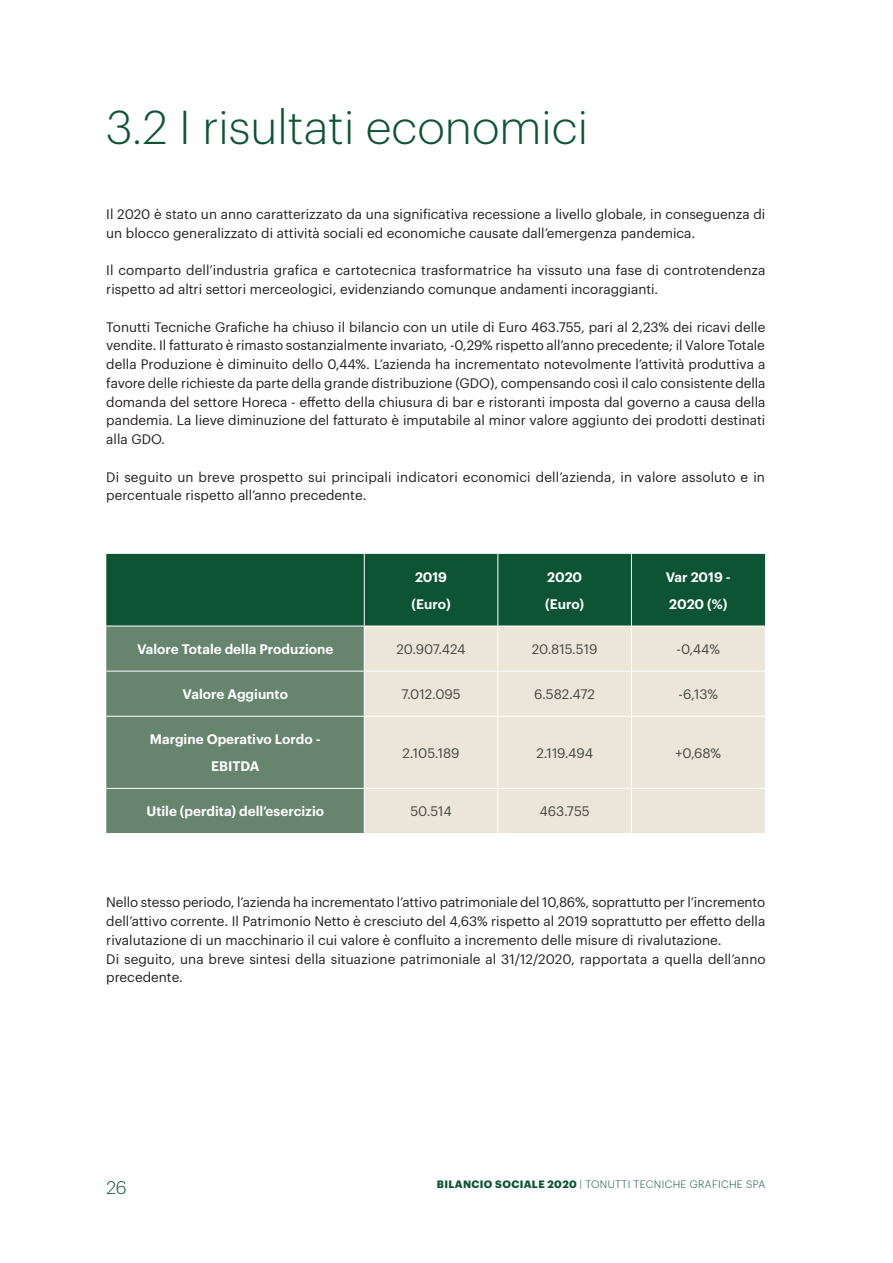
<style>
.page{position:relative;width:893px;height:1263px;background:#fff}
.page>*{position:absolute;margin:0;border:0;box-sizing:border-box;transform-origin:0 0}
.Titolo{font:300 46.5px "Graphik";color:#0d5435}
.t1{font:300 18px "Graphik";color:#0d5435}
.Paragrafo{font:13.5px/18.8px "Graphik";color:#231f20}
.Titolo_tabelle{font:600 13.5px "Graphik";color:#fff}
.Paragrafo-2{font:13.5px "Graphik";color:#464742}
.Titoletto{font:600 13.5px/27px "Graphik";letter-spacing:-.005em;color:#fff}
.t2{font:300 10.5px "Graphik";letter-spacing:.035em;color:#0d5435}
.s1{font-weight:700}
</style>
<div class="page">
<div style="left:106px;top:554px;width:659px;height:72px;background:#0d5435"></div>
<div style="left:106px;top:627px;width:258px;height:206px;background:#67846f"></div>
<div style="left:365px;top:627px;width:400px;height:206px;background:#ebe6d9"></div>
<hr style="left:364px;top:554px;width:1px;height:72px;background:#fff">
<hr style="left:497px;top:554px;width:1px;height:72px;background:#fff">
<hr style="left:631px;top:554px;width:1px;height:72px;background:#fff">
<hr style="left:497px;top:626px;width:1px;height:45px;background:#fff">
<hr style="left:631px;top:626px;width:1px;height:45px;background:#fff">
<hr style="left:106px;top:671px;width:258px;height:1px;background:#fff">
<hr style="left:364px;top:671px;width:134px;height:1px;background:#fff">
<hr style="left:498px;top:671px;width:133px;height:1px;background:#fff">
<hr style="left:497px;top:671px;width:1px;height:45px;background:#fff">
<hr style="left:631px;top:671px;width:134px;height:1px;background:#fff">
<hr style="left:631px;top:671px;width:1px;height:45px;background:#fff">
<hr style="left:106px;top:716px;width:258px;height:1px;background:#fff">
<hr style="left:364px;top:716px;width:134px;height:1px;background:#fff">
<hr style="left:498px;top:716px;width:133px;height:1px;background:#fff">
<hr style="left:497px;top:717px;width:1px;height:71px;background:#fff">
<hr style="left:631px;top:716px;width:134px;height:1px;background:#fff">
<hr style="left:631px;top:717px;width:1px;height:71px;background:#fff">
<hr style="left:106px;top:788px;width:258px;height:1px;background:#fff">
<hr style="left:364px;top:788px;width:134px;height:1px;background:#fff">
<hr style="left:498px;top:788px;width:133px;height:1px;background:#fff">
<hr style="left:497px;top:789px;width:1px;height:44px;background:#fff">
<hr style="left:631px;top:788px;width:134px;height:1px;background:#fff">
<hr style="left:631px;top:789px;width:1px;height:44px;background:#fff">
<p class="Titolo" style="left:106px;top:94px;width:483px">3.2 I risultati economici</p>
<p class="Paragrafo" style="left:106px;top:204px;width:661px">Il 2020 è stato un anno caratterizzato da una significativa recessione a livello globale, in conseguenza di un blocco generalizzato di attività sociali ed economiche causate dall’emergenza pandemica.</p>
<p class="Paragrafo" style="left:106px;top:260px;width:661px">Il comparto dell’industria grafica e cartotecnica trasformatrice ha vissuto una fase di controtendenza rispetto ad altri settori merceologici, evidenziando comunque andamenti incoraggianti.</p>
<p class="Paragrafo" style="left:106px;top:316px;width:661px;text-align:justify">Tonutti Tecniche Grafiche ha chiuso il bilancio con un utile di Euro 463.755, pari al 2,23% dei ricavi delle vendite. Il fatturato è rimasto sostanzialmente invariato, -0,29% rispetto all’anno precedente; il Valore Totale della Produzione è diminuito dello 0,44%. L’azienda ha incrementato notevolmente l’attività produttiva a favore delle richieste da parte della grande distribuzione (GDO), compensando così il calo consistente della domanda del settore Horeca - effetto della chiusura di bar e ristoranti imposta dal governo a causa della pandemia. La lieve diminuzione del fatturato è imputabile al minor valore aggiunto dei prodotti destinati alla GDO.</p>
<p class="Paragrafo" style="left:106px;top:466px;width:660px">Di seguito un breve prospetto sui principali indicatori economici dell’azienda, in valore assoluto e in percentuale rispetto all’anno precedente.</p>
<p class="Titoletto" style="left:415px;top:562px;width:34px">2019</p>
<p class="Titoletto" style="left:411px;top:589px;width:41px">(Euro)</p>
<p class="Titoletto" style="left:547px;top:562px;width:37px">2020</p>
<p class="Titoletto" style="left:545px;top:589px;width:41px">(Euro)</p>
<p class="Titoletto" style="left:666px;top:562px;width:66px">Var 2019 -<br>2020 (%)</p>
<p class="Titolo_tabelle" style="left:137px;top:639px;width:198px">Valore Totale della Produzione</p>
<p class="Paragrafo-2" style="left:397px;top:639px;width:71px">20.907.424</p>
<p class="Paragrafo-2" style="left:532px;top:639px;width:67px">20.815.519</p>
<p class="Paragrafo-2" style="left:677px;top:639px;width:45px">-0,44%</p>
<p class="Titolo_tabelle" style="left:183px;top:684px;width:107px">Valore Aggiunto</p>
<p class="Paragrafo-2" style="left:401px;top:684px;width:61px">7.012.095</p>
<p class="Paragrafo-2" style="left:534px;top:684px;width:62px">6.582.472</p>
<p class="Paragrafo-2" style="left:678px;top:684px;width:41px">-6,13%</p>
<p class="Titolo_tabelle" style="left:150px;top:729px;width:172px">Margine Operativo Lordo -</p>
<p class="Titolo_tabelle" style="left:211px;top:756px;width:50px">EBITDA</p>
<p class="Paragrafo-2" style="left:403px;top:743px;width:58px">2.105.189</p>
<p class="Paragrafo-2" style="left:536px;top:743px;width:58px">2.119.494</p>
<p class="Paragrafo-2" style="left:676px;top:743px;width:47px">+0,68%</p>
<p class="Titolo_tabelle" style="left:146px;top:801px;width:179px">Utile (perdita) dell’esercizio</p>
<p class="Paragrafo-2" style="left:410px;top:801px;width:43px">50.514</p>
<p class="Paragrafo-2" style="left:540px;top:801px;width:52px">463.755</p>
<p class="Paragrafo" style="left:106px;top:892px;width:660px;text-align:justify">Nello stesso periodo, l’azienda ha incrementato l’attivo patrimoniale del 10,86%, soprattutto per l’incremento dell’attivo corrente. Il Patrimonio Netto è cresciuto del 4,63% rispetto al 2019 soprattutto per effetto della rivalutazione di un macchinario il cui valore è confluito a incremento delle misure di rivalutazione.</p>
<p class="Paragrafo" style="left:106px;top:948px;width:661px">Di seguito, una breve sintesi della situazione patrimoniale al 31/12/2020, rapportata a quella dell’anno precedente.</p>
<h2 class="t1" style="left:106px;top:1174px;width:22px">26</h2>
<p class="t2" style="left:437px;top:1177px;width:330px"><span class="s1">BILANCIO SOCIALE 2020</span> | TONUTTI TECNICHE GRAFICHE SPA</p>
</div>
